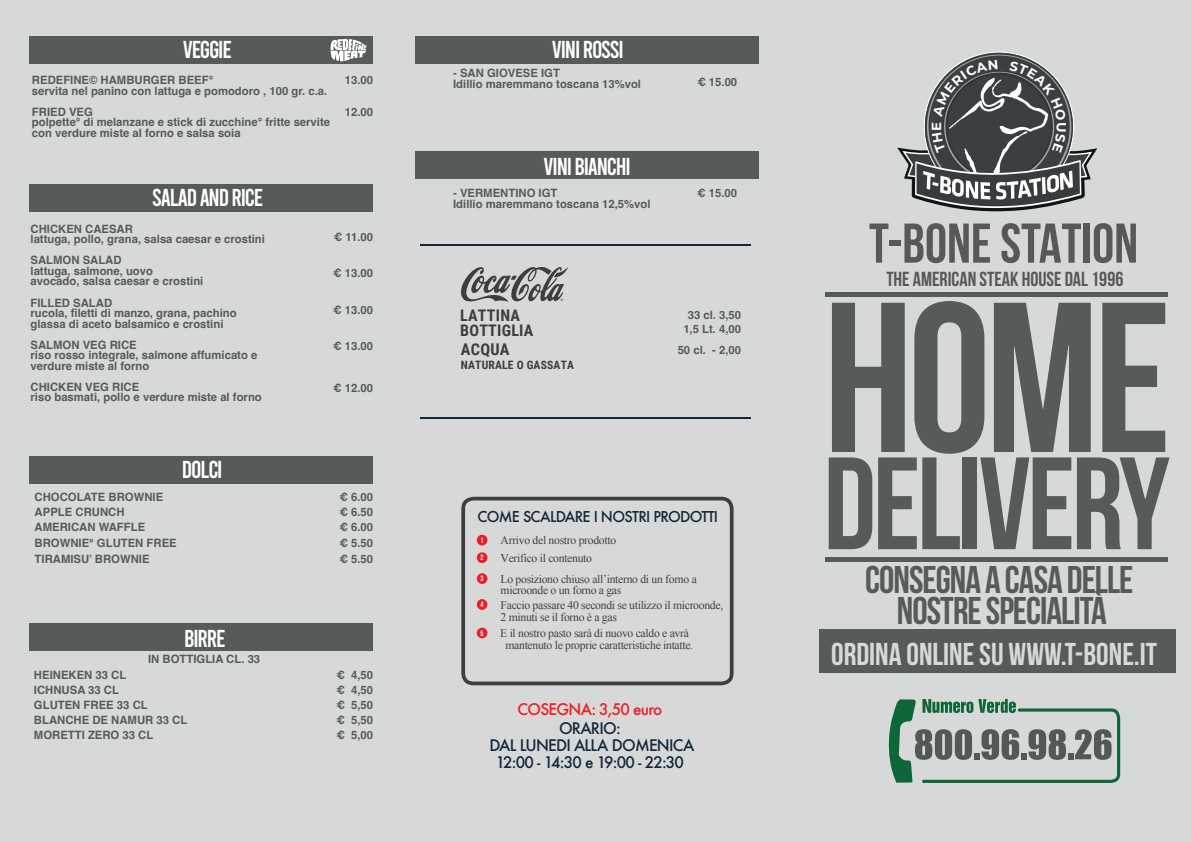
<style>
.page{position:relative;width:1191px;height:842px;background:#fff}
.page>*{position:absolute;margin:0;border:0;box-sizing:border-box;transform-origin:0 0}
.t1{font:213.2px "Bebas Neue";color:#575a5b}
.t2{font:131.1px "Bebas Neue";letter-spacing:-.025em;color:#575a5b}
.t3{font:700 55.9px "Bebas Neue";color:#57585a}
.t4{font:38.6px/31.5px "Bebas Neue";letter-spacing:-.025em;color:#575a5b;text-align:center}
.t5{font:31.6px "Bebas Neue";color:#d7d9d8}
.t6{font:24.4px "Bebas";letter-spacing:-.05em;color:#fff}
.t7{font:700 20.3px "Bebas Neue";color:#57585a}
.t8{font:700 16.2px "Roboto Condensed";letter-spacing:.015em;color:#3e3e3f}
.t9{font:700 16px/15px "Roboto Condensed";letter-spacing:.015em;color:#3e3e3f}
.t10{font:500 15.5px/17px "Futura";letter-spacing:-.05em;color:#14273b;text-align:center}
.t11{font:500 15.5px "Futura";letter-spacing:-.05em;color:#ee1d23}
.t12{font:500 14.5px "Futura";letter-spacing:-.05em;color:#14273b}
.t13{font:11.7px/11.3px "Times New Roman";letter-spacing:-.025em;color:#414140}
.t14{font:700 11.6px "Roboto Condensed";letter-spacing:.015em;color:#3e3e3f}
.t15{font:700 11.5px/10.5px "Helvetica";color:#575a5b}
.t16{font:7.8px "Bebas Neue";color:#fff}
</style>
<div class="page">
<div style="left:0;top:1px;width:1190px;height:841px;background:#d7d9d8"></div>
<div style="left:825px;top:557px;width:342px;height:5px;background:#575a5b"></div>
<div style="left:825px;top:292px;width:342px;height:5px;background:#575a5b"></div>
<div style="left:819px;top:629px;width:357px;height:44px;background:#575a5b"></div>
<div style="left:30px;top:185px;width:343px;height:27px;background:#575a5b"></div>
<div style="left:30px;top:457px;width:343px;height:27px;background:#575a5b"></div>
<div style="left:30px;top:624px;width:343px;height:27px;background:#575a5b"></div>
<svg style="left:461px;top:497px;width:272px;height:188px"></svg>
<svg style="left:476px;top:534px;width:12px;height:12px"></svg>
<svg style="left:476px;top:627px;width:12px;height:12px"></svg>
<div style="left:476px;top:552px;width:12px;height:11px;background:#ee1d23;border-radius:50%"></div>
<div style="left:476px;top:573px;width:12px;height:11px;background:#ee1d23;border-radius:50%"></div>
<div style="left:476px;top:599px;width:12px;height:11px;background:#ee1d23;border-radius:50%"></div>
<svg style="left:461px;top:267px;width:107px;height:35px"></svg>
<hr style="left:420px;top:244px;width:330px;height:2px;background:#14273b">
<hr style="left:420px;top:417px;width:330px;height:2px;background:#14273b">
<div style="left:30px;top:37px;width:343px;height:27px;background:#575a5b"></div>
<div style="left:416px;top:37px;width:343px;height:27px;background:#575a5b"></div>
<div style="left:416px;top:152px;width:343px;height:27px;background:#575a5b"></div>
<svg style="left:330px;top:39px;width:37px;height:22px"></svg>
<svg style="left:883px;top:0;width:237px;height:783px"></svg>
<h3 class="t6" style="left:183px;top:37px;width:50px">VEGGIE</h3>
<h3 class="t6" style="left:552px;top:37px;width:73px">VINI ROSSI</h3>
<p class="t15" style="left:32px;top:76px;width:297px">REDEFINE© HAMBURGER BEEF°<br>servita nel panino con lattuga e pomodoro , 100 gr. c.a.</p>
<p class="t15" style="left:32px;top:108px;width:300px">FRIED VEG<br>polpette° di melanzane e stick di zucchine° fritte servite con verdure miste al forno e salsa soia</p>
<p class="t15" style="left:345px;top:76px;width:30px">13.00</p>
<p class="t15" style="left:345px;top:108px;width:30px">12.00</p>
<h3 class="t6" style="left:152px;top:185px;width:112px">SALAD AND RICE</h3>
<p class="t15" style="left:31px;top:225px;width:236px">CHICKEN CAESAR<br>lattuga, pollo, grana, salsa caesar e crostini</p>
<p class="t15" style="left:31px;top:256px;width:174px">SALMON SALAD<br>lattuga, salmone, uovo avocado, salsa caesar e crostini</p>
<p class="t15" style="left:31px;top:298px;width:208px">FILLED SALAD<br>rucola, filetti di manzo, grana, pachino glassa di aceto balsamico e crostini</p>
<p class="t15" style="left:31px;top:341px;width:228px">SALMON VEG RICE<br>riso rosso integrale, salmone affumicato e verdure miste al forno</p>
<p class="t15" style="left:31px;top:383px;width:233px">CHICKEN VEG RICE<br>riso basmati, pollo e verdure miste al forno</p>
<h3 class="t6" style="left:182px;top:457px;width:42px">DOLCI</h3>
<p class="t15" style="left:35px;top:490px;width:130px;line-height:15.7px">CHOCOLATE BROWNIE<br>APPLE CRUNCH</p>
<p class="t15" style="left:35px;top:536px;width:144px;line-height:16.3px">BROWNIE° GLUTEN FREE<br>TIRAMISU’ BROWNIE</p>
<p class="t15" style="left:35px;top:523px;width:112px">AMERICAN WAFFLE</p>
<h3 class="t6" style="left:184px;top:627px;width:43px">BIRRE</h3>
<p class="t15" style="left:148px;top:655px;width:114px">IN BOTTIGLIA CL. 33</p>
<p class="t15" style="left:334px;top:233px;width:41px">€ 11.00</p>
<p class="t15" style="left:333px;top:269px;width:41px">€ 13.00</p>
<p class="t15" style="left:333px;top:306px;width:41px">€ 13.00</p>
<p class="t15" style="left:333px;top:342px;width:41px">€ 13.00</p>
<p class="t15" style="left:333px;top:384px;width:41px">€ 12.00</p>
<p class="t15" style="left:339px;top:490px;width:35px;line-height:15.7px">€ 6.00 € 6.50</p>
<p class="t15" style="left:339px;top:536px;width:35px;line-height:16.3px">€ 5.50 € 5.50</p>
<p class="t15" style="left:339px;top:523px;width:35px">€ 6.00</p>
<p class="t15" style="left:34px;top:669px;width:155px;line-height:15px">HEINEKEN 33 CL<br>ICHNUSA 33 CL<br>GLUTEN FREE 33 CL<br>BLANCHE DE NAMUR 33 CL<br>MORETTI ZERO 33 CL</p>
<p class="t15" style="left:336px;top:669px;width:38px;line-height:15px;text-align:justify">€ 4,50 € 4,50 € 5,50 € 5,50 € 5,00</p>
<p class="t15" style="left:453px;top:69px;width:189px">- SAN GIOVESE IGT<br>Idillio maremmano toscana 13%vol</p>
<p class="t15" style="left:697px;top:78px;width:41px">€ 15.00</p>
<h3 class="t6" style="left:543px;top:154px;width:89px">VINI BIANCHI</h3>
<p class="t15" style="left:453px;top:189px;width:199px">- VERMENTINO IGT<br>Idillio maremmano toscana 12,5%vol</p>
<p class="t15" style="left:697px;top:189px;width:41px">€ 15.00</p>
<h3 class="t9" style="left:460px;top:307px;width:75px">LATTINA<br>BOTTIGLIA</h3>
<h3 class="t8" style="left:461px;top:338px;width:50px">ACQUA</h3>
<p class="t14" style="left:461px;top:357px;width:115px">NATURALE O GASSATA</p>
<p class="t15" style="left:683px;top:309px;width:59px;line-height:14.5px;text-align:center">33 cl. 3,50<br>1,5 Lt. 4,00</p>
<p class="t15" style="left:677px;top:345px;width:65px">50 cl. - 2,00</p>
<p class="t12" style="left:477px;top:506px;width:242px">COME SCALDARE I NOSTRI PRODOTTI</p>
<p class="t16" style="left:480px;top:536px;width:5px">1</p>
<p class="t13" style="left:500px;top:535px;width:117px">Arrivo del nostro prodotto</p>
<p class="t16" style="left:480px;top:553px;width:5px">2</p>
<p class="t13" style="left:500px;top:548px;width:198px;line-height:20.6px">Verifico il contenuto<br>Lo posiziono chiuso all’interno di un forno a</p>
<p class="t13" style="left:500px;top:584px;width:122px">microonde o un forno a gas</p>
<p class="t16" style="left:480px;top:574px;width:5px">3</p>
<p class="t16" style="left:480px;top:600px;width:5px">4</p>
<p class="t13" style="left:500px;top:598px;width:224px;line-height:12.4px">Faccio passare 40 secondi se utilizzo il microonde,<br>2 minuti se il forno è a gas</p>
<p class="t16" style="left:480px;top:629px;width:5px">5</p>
<p class="t13" style="left:500px;top:627px;width:194px;text-align:center">E il nostro pasto sarà di nuovo caldo e avrà mantenuto le proprie caratteristiche intatte.</p>
<h3 class="t11" style="left:517px;top:698px;width:146px">COSEGNA: 3,50 euro</h3>
<h3 class="t10" style="left:489px;top:720px;width:206px">ORARIO:<br>DAL LUNEDI ALLA DOMENICA<br>12:00 - 14:30 e 19:00 - 22:30</h3>
<h3 class="t3" style="left:869px;top:213px;width:270px">T-BONE STATION</h3>
<h3 class="t7" style="left:886px;top:267px;width:239px">THE AMERICAN STEAK HOUSE DAL 1996</h3>
<h1 class="t1" style="left:823px;top:261px;width:349px">HOME</h1>
<h2 class="t2" style="left:823px;top:432px;width:348px">DELIVERY</h2>
<h3 class="t4" style="left:865px;top:563px;width:270px">CONSEGNA A CASA DELLE<br>NOSTRE SPECIALITÀ</h3>
<h3 class="t5" style="left:831px;top:637px;width:327px">ORDINA ONLINE SU WWW.T-BONE.IT</h3>
</div>
